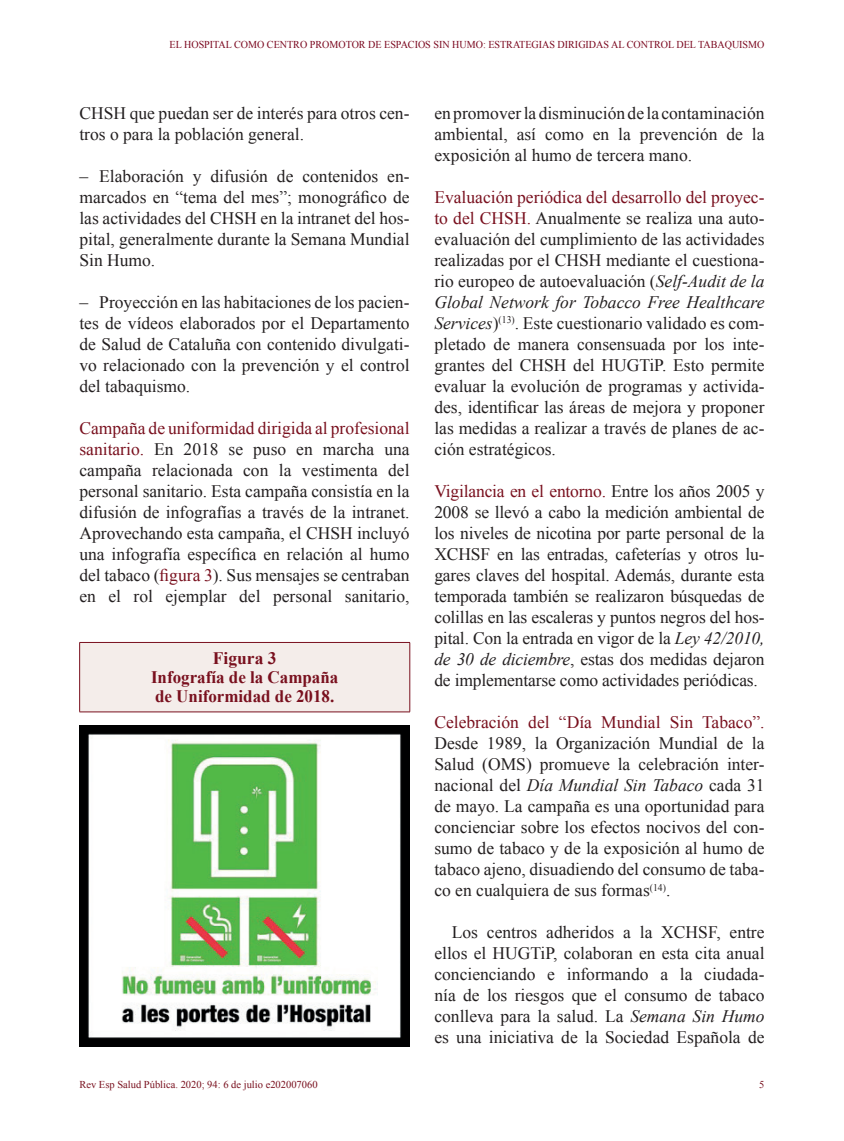
<style>
.page{position:relative;width:844px;height:1141px;background:#fff}
.page>*{position:absolute;margin:0;border:0;box-sizing:border-box;transform-origin:0 0}
.t1{font:17.5px/21px "Times New Roman";color:#231f20;text-align:justify}
.t2{font:700 17.5px/19.2px "Times New Roman";color:#79101e;text-align:center}
.t3{font:17.5px "Times New Roman";color:#79101e}
.t4{font:10.5px "Times New Roman";color:#7a071e;scale:.96 1}
.t5{font:10.5px "Times New Roman";color:#79101e}
.s1{color:#79101e}
.s2{font-style:italic}
</style>
<div class="page">
<div style="left:80px;top:642px;width:329px;height:70px;background:#f4edea"></div>
<hr style="left:79px;top:643px;width:1px;height:69px;background:#79101e">
<hr style="left:409px;top:643px;width:1px;height:69px;background:#79101e">
<hr style="left:79px;top:642px;width:331px;height:1px;background:#79101e">
<hr style="left:79px;top:712px;width:331px;height:1px;background:#79101e">
<img style="left:79px;top:726px;width:330px;height:321px">
<p class="t4" style="left:169px;top:38px;width:621px">EL HOSPITAL COMO CENTRO PROMOTOR DE ESPACIOS SIN HUMO: ESTRATEGIAS DIRIGIDAS AL CONTROL DEL TABAQUISMO</p>
<p class="t1" style="left:79px;top:103px;width:331px">CHSH que puedan ser de interés para otros cen&shy;tros o para la población general.</p>
<p class="t1" style="left:79px;top:166px;width:331px">– Elaboración y difusión de contenidos en&shy;marcados en “tema del mes”; monográfico de las actividades del CHSH en la intranet del hos&shy;pital, generalmente durante la Semana Mundial Sin Humo.</p>
<p class="t1" style="left:79px;top:292px;width:331px">– Proyección en las habitaciones de los pacien&shy;tes de vídeos elaborados por el Departamento de Salud de Cataluña con contenido divulgati&shy;vo relacionado con la prevención y el control del tabaquismo.</p>
<p class="t1" style="left:79px;top:418px;width:331px"><span class="s1">Campaña de uniformidad dirigida al profesional sanitario.</span> En 2018 se puso en marcha una campaña relacionada con la vestimenta del personal sanitario. Esta campaña consistía en la difusión de infografías a través de la intranet.<br>Aprovechando esta campaña, el CHSH incluyó una infografía específica en relación al humo del tabaco (<span class="s1">figura 3</span>). Sus mensajes se centraban en el rol ejemplar del personal sanitario,</p>
<p class="t2" style="left:151px;top:648px;width:189px">Figura 3<br>Infografía de la Campaña de Uniformidad de 2018.</p>
<p class="t1" style="left:434px;top:103px;width:331px">en promover la disminución de la contaminación ambiental, así como en la prevención de la exposición al humo de tercera mano.</p>
<p class="t1" style="left:434px;top:187px;width:331px"><span class="s1">Evaluación periódica del desarrollo del proyec&shy;to del CHSH.</span> Anualmente se realiza una auto&shy;evaluación del cumplimiento de las actividades realizadas por el CHSH mediante el cuestiona&shy;rio europeo de autoevaluación (<span class="s2">Self-Audit de la Global Network for Tobacco Free Healthcare Services</span>)<sup>(13)</sup>. Este cuestionario validado es com&shy;pletado de manera consensuada por los inte&shy;grantes del CHSH del HUGTiP. Esto permite evaluar la evolución de programas y activida&shy;des, identificar las áreas de mejora y proponer las medidas a realizar a través de planes de ac&shy;ción estratégicos.</p>
<p class="t1" style="left:434px;top:481px;width:331px"><span class="s1">Vigilancia en el entorno.</span> Entre los años 2005 y 2008 se llevó a cabo la medición ambiental de los niveles de nicotina por parte personal de la XCHSF en las entradas, cafeterías y otros lu&shy;gares claves del hospital. Además, durante esta temporada también se realizaron búsquedas de colillas en las escaleras y puntos negros del hos&shy;pital. Con la entrada en vigor de la <span class="s2">Ley 42/2010, de 30 de diciembre</span>, estas dos medidas dejaron de implementarse como actividades periódicas.</p>
<p class="t3" style="left:434px;top:711px;width:331px">Celebración del “Día Mundial Sin Tabaco”.</p>
<p class="t1" style="left:434px;top:733px;width:331px">Desde 1989, la Organización Mundial de la Salud (OMS) promueve la celebración inter&shy;nacional del <span class="s2">Día Mundial Sin Tabaco</span> cada 31 de mayo. La campaña es una oportunidad para concienciar sobre los efectos nocivos del con&shy;sumo de tabaco y de la exposición al humo de tabaco ajeno, disuadiendo del consumo de taba&shy;co en cualquiera de sus formas<sup>(14)</sup>.</p>
<p class="t1" style="left:434px;top:922px;width:331px;text-indent:17px">Los centros adheridos a la XCHSF, entre ellos el HUGTiP, colaboran en esta cita anual concienciando e informando a la ciudada&shy;nía de los riesgos que el consumo de tabaco conlleva para la salud. La <span class="s2">Semana Sin Humo </span>es una iniciativa de la Sociedad Española de</p>
<p class="t5" style="left:79px;top:1077px;width:240px">Rev Esp Salud Pública. 2020; 94: 6 de julio e202007060</p>
<p class="t5" style="left:759px;top:1077px;width:7px">5</p>
</div>
